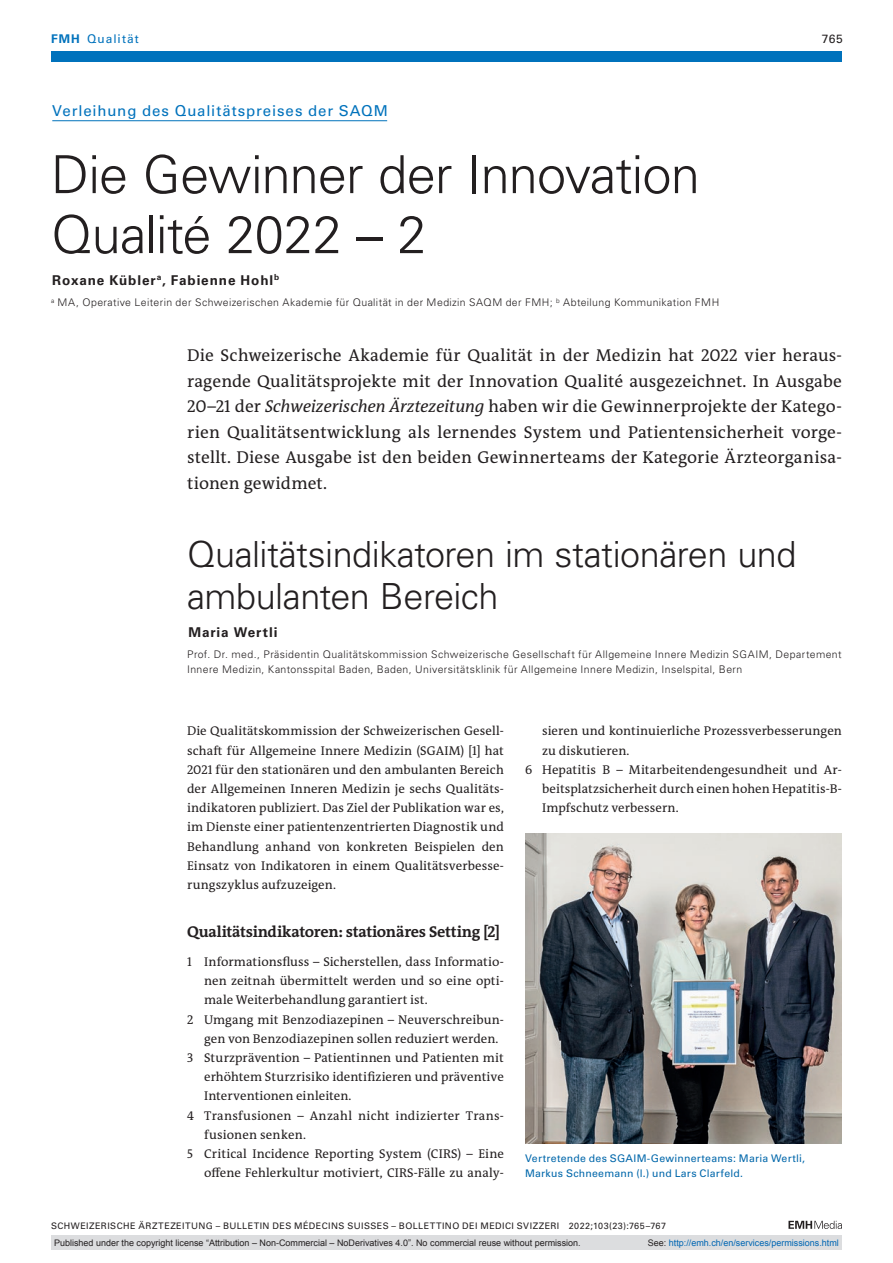
<style>
.page{position:relative;width:893px;height:1263px;background:#fff}
.page>*{position:absolute;margin:0;border:0;box-sizing:border-box;transform-origin:0 0}
.article-title{font:300 52.5px/60px "Univers LT Std";letter-spacing:-.02em;color:#231f20}
.article-title-2{font:300 36px/42px "Univers LT Std";letter-spacing:-.015em;color:#231f20}
.section-pl{font:17.25px/25.5px "The Antiqua B W5 Plain";letter-spacing:.01em;color:#231f20;text-align:justify}
.section-h1{font:700 15.75px "The Antiqua B W7";letter-spacing:-.015em;color:#231f20}
.pre-heading{font:15px "Univers LT Std";letter-spacing:.06em;color:#0072bc}
.author-notes{font:700 13.5px "Univers LT Std";letter-spacing:.065em;color:#231f20}
.section-ph{font:12.75px/19.2px "The Antiqua B W5 Plain";letter-spacing:.005em;color:#231f20;text-align:justify}
.section-pn{font:12.75px/19.2px "The Antiqua B W5 Plain";letter-spacing:.01em;color:#231f20;text-align:justify}
.ressort{font:12px "Univers LT Std";letter-spacing:.085em;color:#0072bc}
.ressort-2{font:12px "Univers LT Std";color:#231f20}
.aff{font:300 10.5px/15px "Univers LT Std";letter-spacing:.035em;color:#231f20}
.fig-caption{font:10.5px/15.8px "Univers LT Std";letter-spacing:.02em;color:#0067aa}
.t1{font:9px "Arial";color:#231f20}
.fusszeile{font:9px "Univers LT Std";letter-spacing:.05em;color:#231f20}
.t2{font:9px "Arial";color:#0066b3}
.s1{font-weight:700}
.s2{font-style:italic}
.s3{color:#231f20}
</style>
<div class="page">
<svg style="left:788px;top:1221px;width:54px;height:8px"></svg>
<div style="left:51px;top:51px;width:791px;height:11px;background:#0072bc"></div>
<hr style="left:52px;top:120px;width:335px;height:1px;background:#0072bc">
<img style="left:525px;top:834px;width:317px;height:309px">
<div style="left:51px;top:1235px;width:791px;height:15px;background:#dcdddf"></div>
<p class="ressort" style="left:51px;top:31px;width:89px"><span class="s1">FMH</span> Qualität</p>
<p class="ressort-2" style="left:822px;top:31px;width:22px">765</p>
<p class="pre-heading" style="left:52px;top:102px;width:337px">Verleihung des Qualitätspreises der SAQM</p>
<p class="article-title" style="left:51px;top:145px;width:650px">Die Gewinner der Innovation<br>Qualité 2022 – 2</p>
<p class="author-notes" style="left:52px;top:272px;width:228px">Roxane Kübler<sup>a</sup>, Fabienne Hohl<sup>b</sup></p>
<p class="aff" style="left:51px;top:295px;width:670px"><sup>a</sup> MA, Operative Leiterin der Schweizerischen Akademie für Qualität in der Medizin SAQM der FMH; <sup>b</sup> Abteilung Kommunikation FMH</p>
<p class="section-pl" style="left:187px;top:343px;width:656px">Die Schweizerische Akademie für Qualität in der Medizin hat 2022 vier heraus&shy;ragende Qualitätsprojekte mit der Innovation Qualité ausgezeichnet. In Ausgabe 20–21 der <span class="s2">Schweizerischen Ärztezeitung</span> haben wir die Gewinnerprojekte der Katego&shy;rien Qualitätsentwicklung als lernendes System und Patientensicherheit vorge&shy;stellt. Diese Ausgabe ist den beiden Gewinnerteams der Kategorie Ärzteorganisa&shy;tionen gewidmet.</p>
<p class="article-title-2" style="left:187px;top:533px;width:611px">Qualitätsindikatoren im stationären und ambulanten Bereich</p>
<p class="author-notes" style="left:188px;top:624px;width:91px">Maria Wertli</p>
<p class="aff" style="left:187px;top:647px;width:656px">Prof. Dr. med., Präsidentin Qualitätskommission Schweizerische Gesellschaft für Allgemeine Innere Medizin SGAIM, Departement<br>Innere Medizin, Kantonsspital Baden, Baden, Universitätsklinik für Allgemeine Innere Medizin, Inselspital, Bern</p>
<p class="section-pn" style="left:187px;top:722px;width:318px">Die Qualitätskommission der Schweizerischen Gesell&shy;schaft für Allgemeine Innere Medizin (SGAIM) [1] hat 2021 für den stationären und den ambulanten Bereich der Allgemeinen Inneren Medizin je sechs Qualitäts&shy;indikatoren publiziert. Das Ziel der Publikation war es, im Dienste einer patientenzentrierten Diagnostik und Behandlung anhand von konkreten Beispielen den Einsatz von Indikatoren in einem Qualitätsverbesse&shy;rungszyklus aufzuzeigen.</p>
<p class="section-h1" style="left:187px;top:922px;width:314px">Qualitätsindikatoren: stationäres Setting [2]</p>
<p class="section-ph" style="left:204px;top:952px;width:301px;text-indent:-17px">1 Informationsfluss – Sicherstellen, dass Informatio&shy;nen zeitnah übermittelt werden und so eine opti&shy;male Weiterbehandlung garantiert ist.</p>
<p class="section-ph" style="left:204px;top:1010px;width:301px;text-indent:-17px">2 Umgang mit Benzodiazepinen – Neuverschreibun&shy;gen von Benzodiazepinen sollen reduziert werden.</p>
<p class="section-ph" style="left:204px;top:1048px;width:301px;text-indent:-17px">3 Sturzprävention – Patientinnen und Patienten mit erhöhtem Sturzrisiko identifizieren und präventive Interventionen einleiten.</p>
<p class="section-ph" style="left:204px;top:1106px;width:301px;text-indent:-17px">4 Transfusionen – Anzahl nicht indizierter Trans&shy;fusionen senken.</p>
<p class="section-ph" style="left:187px;top:1144px;width:318px;text-align:right">5 Critical Incidence Reporting System (CIRS) – Eine offene Fehlerkultur motiviert, CIRS-Fälle zu analy-</p>
<p class="section-ph" style="left:542px;top:722px;width:301px">sieren und kontinuierliche Prozessverbesserungen zu diskutieren.</p>
<p class="section-ph" style="left:542px;top:760px;width:301px;text-indent:-17px">6 Hepatitis B – Mitarbeitendengesundheit und Ar&shy;beitsplatzsicherheit durch einen hohen Hepatitis-B-Impfschutz verbessern.</p>
<p class="fig-caption" style="left:525px;top:1150px;width:281px">Vertretende des SGAIM-Gewinnerteams: Maria Wertli,<br>Markus Schneemann (l.) und Lars Clarfeld.</p>
<p class="fusszeile" style="left:51px;top:1220px;width:617px">SCHWEIZERISCHE ÄRZTEZEITUNG – BULLETIN DES MÉDECINS SUISSES – BOLLETTINO DEI MEDICI SVIZZERI 2022;103(23):765–767</p>
<p class="t1" style="left:54px;top:1237px;width:528px">Published under the copyright license “Attribution – Non-Commercial – NoDerivatives 4.0”. No commercial reuse without permission.</p>
<p class="t2" style="left:648px;top:1237px;width:193px"><span class="s3">See:</span> http://emh.ch/en/services/permissions.html</p>
</div>
